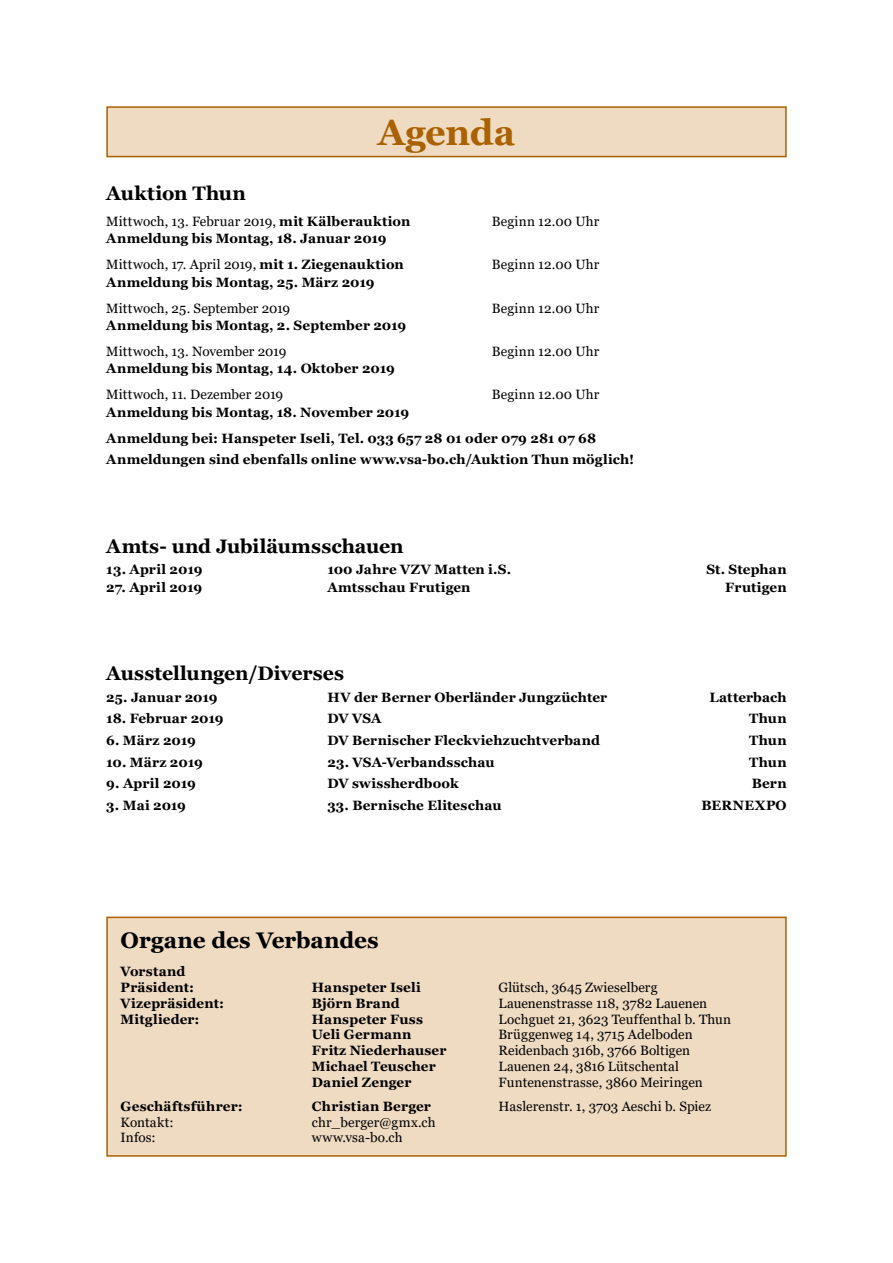
<style>
.page{position:relative;width:893px;height:1263px;background:#fff}
.page>*{position:absolute;margin:0;border:0;box-sizing:border-box;transform-origin:0 0}
.t1{font:700 36px "Georgia";letter-spacing:-.01em;color:#aa6200}
.t2{font:700 22.5px "Georgia";letter-spacing:-.005em;color:#000}
.t3{font:700 19.5px "Georgia";color:#000}
.t4{font:700 13.5px/26px "Georgia";letter-spacing:.005em;color:#000}
.t5{font:13.5px "Georgia";letter-spacing:.01em;color:#000}
.t6{font:700 13.5px "Georgia";letter-spacing:.025em;color:#000}
.s1{font-weight:700}
.s2{font-weight:400}
</style>
<div class="page">
<div style="left:107px;top:107px;width:679px;height:50px;background:#efdbc2"></div>
<div style="left:106px;top:106px;width:681px;height:51px;border:2px solid #aa6200"></div>
<div style="left:107px;top:917px;width:679px;height:239px;background:#efdbc2"></div>
<div style="left:106px;top:916px;width:681px;height:241px;border:2px solid #aa6200"></div>
<h1 class="t1" style="left:378px;top:110px;width:139px">Agenda</h1>
<h3 class="t3" style="left:106px;top:181px;width:141px">Auktion Thun</h3>
<p class="t5" style="left:106px;top:213px;width:306px">Mittwoch, 13. Februar 2019, <span class="s1">mit Kälberauktion</span></p>
<p class="t5" style="left:492px;top:213px;width:109px">Beginn 12.00 Uhr</p>
<p class="t4" style="left:106px;top:226px;width:299px">Anmeldung bis Montag, 18. Januar 2019<br><span class="s2">Mittwoch, 17. April 2019,</span> mit 1. Ziegenauktion</p>
<p class="t5" style="left:492px;top:256px;width:109px">Beginn 12.00 Uhr</p>
<p class="t4" style="left:106px;top:269px;width:270px">Anmeldung bis Montag, 25. März 2019</p>
<p class="t5" style="left:106px;top:300px;width:185px">Mittwoch, 25. September 2019</p>
<p class="t5" style="left:492px;top:300px;width:109px">Beginn 12.00 Uhr</p>
<p class="t4" style="left:106px;top:312px;width:301px">Anmeldung bis Montag, 2. September 2019</p>
<p class="t5" style="left:106px;top:343px;width:182px">Mittwoch, 13. November 2019</p>
<p class="t5" style="left:492px;top:343px;width:109px">Beginn 12.00 Uhr</p>
<p class="t4" style="left:106px;top:356px;width:290px">Anmeldung bis Montag, 14. Oktober 2019</p>
<p class="t5" style="left:106px;top:386px;width:178px">Mittwoch, 11. Dezember 2019</p>
<p class="t5" style="left:492px;top:386px;width:109px">Beginn 12.00 Uhr</p>
<p class="t4" style="left:106px;top:399px;width:491px">Anmeldung bis Montag, 18. November 2019<br>Anmeldung bei: Hanspeter Iseli, Tel. 033 657 28 01 oder 079 281 07 68</p>
<p class="t4" style="left:106px;top:447px;width:529px">Anmeldungen sind ebenfalls online www.vsa-bo.ch/Auktion Thun möglich!</p>
<h3 class="t3" style="left:106px;top:533px;width:299px">Amts- und Jubiläumsschauen</h3>
<p class="t4" style="left:106px;top:557px;width:98px">13. April 2019</p>
<p class="t4" style="left:327px;top:557px;width:185px">100 Jahre VZV Matten i.S.</p>
<p class="t4" style="left:706px;top:557px;width:82px">St. Stephan</p>
<p class="t4" style="left:106px;top:574px;width:97px">27. April 2019</p>
<p class="t4" style="left:327px;top:574px;width:145px">Amtsschau Frutigen</p>
<p class="t4" style="left:725px;top:574px;width:63px">Frutigen</p>
<h3 class="t3" style="left:106px;top:661px;width:239px">Ausstellungen/Diverses</h3>
<p class="t4" style="left:106px;top:684px;width:113px">25. Januar 2019</p>
<p class="t4" style="left:327px;top:684px;width:281px">HV der Berner Oberländer Jungzüchter</p>
<p class="t4" style="left:710px;top:684px;width:79px">Latterbach</p>
<p class="t4" style="left:106px;top:706px;width:119px">18. Februar 2019</p>
<p class="t4" style="left:327px;top:706px;width:56px">DV VSA</p>
<p class="t4" style="left:749px;top:706px;width:39px">Thun</p>
<p class="t4" style="left:106px;top:727px;width:91px">6. März 2019</p>
<p class="t4" style="left:327px;top:727px;width:274px">DV Bernischer Fleckviehzuchtverband</p>
<p class="t4" style="left:749px;top:727px;width:39px">Thun</p>
<p class="t4" style="left:106px;top:749px;width:98px">10. März 2019</p>
<p class="t4" style="left:327px;top:749px;width:169px">23. VSA-Verbandsschau</p>
<p class="t4" style="left:749px;top:749px;width:39px">Thun</p>
<p class="t4" style="left:106px;top:771px;width:91px">9. April 2019</p>
<p class="t4" style="left:327px;top:771px;width:133px">DV swissherdbook</p>
<p class="t4" style="left:752px;top:771px;width:36px">Bern</p>
<p class="t4" style="left:106px;top:792px;width:81px">3. Mai 2019</p>
<p class="t4" style="left:327px;top:792px;width:176px">33. Bernische Eliteschau</p>
<p class="t6" style="left:701px;top:797px;width:87px">BERNEXPO</p>
<h2 class="t2" style="left:121px;top:926px;width:260px">Organe des Verbandes</h2>
<p class="t4" style="left:121px;top:964px;width:75px;line-height:15.8px">Vorstand<br>Präsident:</p>
<p class="t4" style="left:312px;top:974px;width:110px">Hanspeter Iseli</p>
<p class="t5" style="left:499px;top:979px;width:160px">Glütsch, 3645 Zwieselberg</p>
<p class="t4" style="left:121px;top:990px;width:105px">Vizepräsident:</p>
<p class="t4" style="left:312px;top:990px;width:89px">Björn Brand</p>
<p class="t5" style="left:499px;top:995px;width:210px">Lauenenstrasse 118, 3782 Lauenen</p>
<p class="t4" style="left:121px;top:1006px;width:80px">Mitglieder:</p>
<p class="t4" style="left:312px;top:1006px;width:113px">Hanspeter Fuss</p>
<p class="t5" style="left:499px;top:1011px;width:234px">Lochguet 21, 3623 Teuffenthal b. Thun</p>
<p class="t6" style="left:312px;top:1026px;width:101px">Ueli Germann</p>
<p class="t5" style="left:499px;top:1026px;width:196px">Brüggenweg 14, 3715 Adelboden</p>
<p class="t4" style="left:312px;top:1037px;width:136px">Fritz Niederhauser</p>
<p class="t5" style="left:499px;top:1042px;width:193px">Reidenbach 316b, 3766 Boltigen</p>
<p class="t4" style="left:312px;top:1053px;width:125px">Michael Teuscher</p>
<p class="t5" style="left:499px;top:1058px;width:182px">Lauenen 24, 3816 Lütschental</p>
<p class="t4" style="left:312px;top:1069px;width:101px">Daniel Zenger</p>
<p class="t5" style="left:499px;top:1074px;width:206px">Funtenenstrasse, 3860 Meiringen</p>
<p class="t6" style="left:121px;top:1097px;width:124px">Geschäftsführer:</p>
<p class="t4" style="left:312px;top:1093px;width:121px">Christian Berger</p>
<p class="t5" style="left:499px;top:1098px;width:214px">Haslerenstr. 1, 3703 Aeschi b. Spiez</p>
<p class="t5" style="left:121px;top:1114px;width:55px">Kontakt:</p>
<p class="t5" style="left:312px;top:1114px;width:125px">chr_berger@gmx.ch</p>
<p class="t5" style="left:121px;top:1130px;width:37px">Infos:</p>
<p class="t5" style="left:312px;top:1130px;width:92px">www.vsa-bo.ch</p>
</div>
